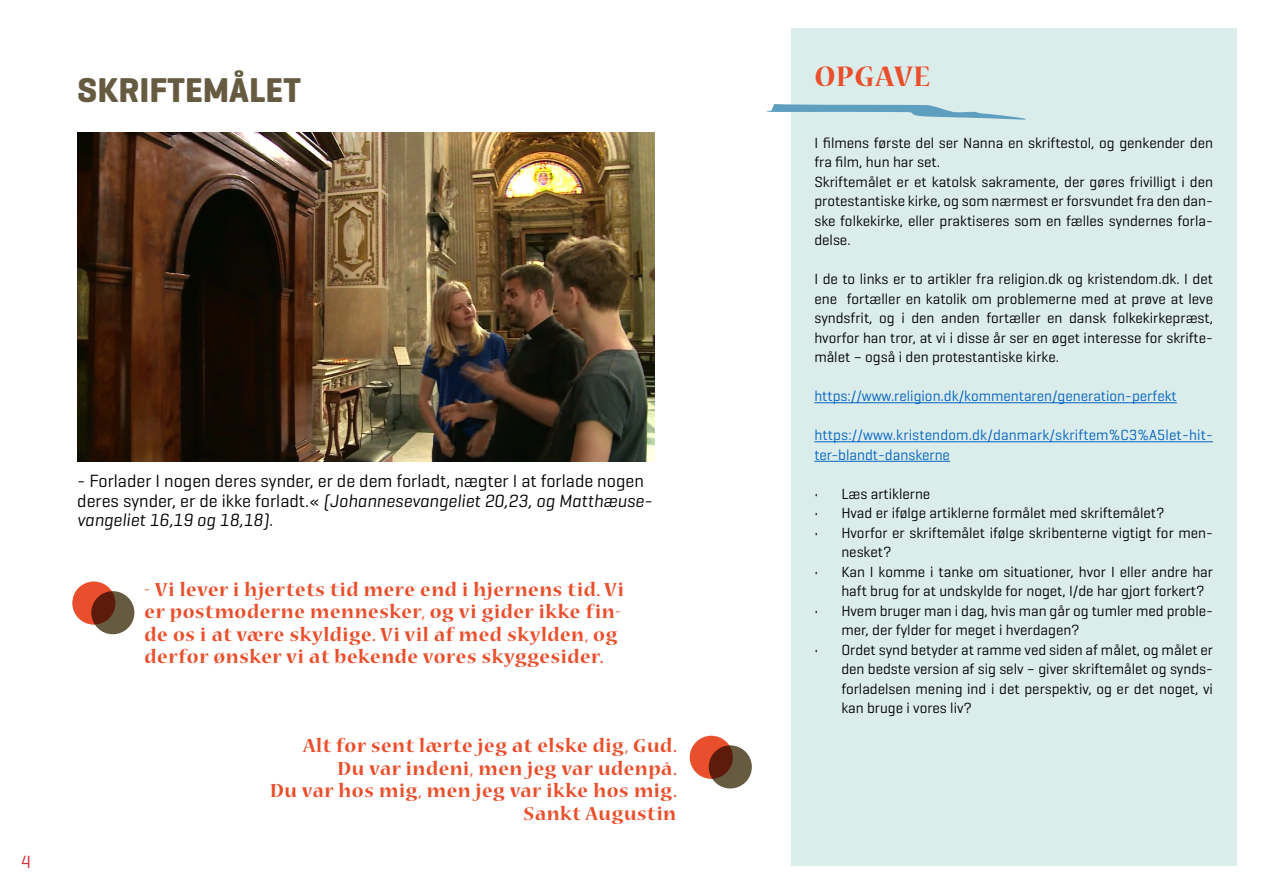
<style>
.page{position:relative;width:1263px;height:893px;background:#fff}
.page>*{position:absolute;margin:0;border:0;box-sizing:border-box;transform-origin:0 0}
.t1{font:700 35.1px "Geogrotesque";color:#665a41}
.t2{font:700 31.5px "Nueva Std";letter-spacing:.03em;color:#e94f2c}
.t3{font:700 21px/22.5px "Nueva Std";letter-spacing:.03em;color:#e94f2c}
.t4{font:18px/19.5px "Geogrotesque";color:#000}
.t5{font:18px "Geogrotesque";color:#d42633}
.t6{font:15px/19.5px "Geogrotesque";color:#000}
.t7{font:15px/19.5px "Geogrotesque";color:#0563c1}
.s1{font-style:italic}
</style>
<div class="page">
<div style="left:791px;top:28px;width:446px;height:837px;background:#dbedeb"></div>
<svg style="left:766px;top:104px;width:260px;height:16px"></svg>
<hr style="left:814px;top:402px;width:363px;height:1px;background:#0563c1">
<hr style="left:814px;top:441px;width:399px;height:1px;background:#0563c1">
<hr style="left:814px;top:461px;width:136px;height:1px;background:#0563c1">
<img style="left:77px;top:132px;width:578px;height:329px">
<div style="left:72px;top:581px;width:43px;height:44px;background:#e94f2c;border-radius:50%"></div>
<svg style="left:91px;top:591px;width:43px;height:43px"></svg>
<div style="left:690px;top:736px;width:43px;height:43px;background:#e94f2c;border-radius:50%"></div>
<svg style="left:709px;top:745px;width:43px;height:43px"></svg>
<p class="t5" style="left:21px;top:851px;width:11px">4</p>
<h1 class="t1" style="left:77px;top:68px;width:225px">SKRIFTEMÅLET</h1>
<h2 class="t2" style="left:814px;top:62px;width:117px">OPGAVE</h2>
<p class="t6" style="left:814px;top:132px;width:400px">I filmens første del ser Nanna en skriftestol, og genkender den fra film, hun har set.<br>Skriftemålet er et katolsk sakramente, der gøres frivilligt i den protestantiske kirke, og som nærmest er forsvundet fra den dan&shy;ske folkekirke, eller praktiseres som en fælles syndernes forla&shy;delse.</p>
<p class="t6" style="left:814px;top:269px;width:400px;text-align:justify">I de to links er to artikler fra religion.dk og kristendom.dk. I det ene fortæller en katolik om problemerne med at prøve at leve syndsfrit, og i den anden fortæller en dansk folkekirkepræst, hvorfor han tror, at vi i disse år ser en øget interesse for skrifte&shy;målet – også i den protestantiske kirke.</p>
<p class="t7" style="left:814px;top:386px;width:364px">https://www.religion.dk/kommentaren/generation-perfekt</p>
<p class="t7" style="left:814px;top:425px;width:400px">https://www.kristendom.dk/danmark/skriftem%C3%A5let-hit&shy;ter-blandt-danskerne</p>
<p class="t6" style="left:814px;top:483px;width:117px">• Læs artiklerne</p>
<p class="t6" style="left:814px;top:503px;width:352px">• Hvad er ifølge artiklerne formålet med skriftemålet?</p>
<p class="t6" style="left:841px;top:522px;width:373px;text-indent:-27px">• Hvorfor er skriftemålet ifølge skribenterne vigtigt for men&shy;nesket?</p>
<p class="t6" style="left:841px;top:561px;width:373px;text-indent:-27px">• Kan I komme i tanke om situationer, hvor I eller andre har haft brug for at undskylde for noget, I/de har gjort forkert?</p>
<p class="t6" style="left:841px;top:600px;width:373px;text-indent:-27px">• Hvem bruger man i dag, hvis man går og tumler med proble&shy;mer, der fylder for meget i hverdagen?</p>
<p class="t6" style="left:841px;top:639px;width:373px;text-align:justify;text-indent:-27px">• Ordet synd betyder at ramme ved siden af målet, og målet er den bedste version af sig selv – giver skriftemålet og synds&shy;forladelsen mening ind i det perspektiv, og er det noget, vi kan bruge i vores liv?</p>
<p class="t4" style="left:77px;top:471px;width:577px">- Forlader I nogen deres synder, er de dem forladt, nægter I at forlade nogen deres synder, er de ikke forladt.« <span class="s1">(Johannesevangeliet 20,23, og Matthæuse&shy;vangeliet 16,19 og 18,18).</span></p>
<h3 class="t3" style="left:145px;top:579px;width:481px">- Vi lever i hjertets tid mere end i hjernens tid. Vi er postmoderne mennesker, og vi gider ikke fin&shy;de os i at være skyldige. Vi vil af med skylden, og derfor ønsker vi at bekende vores skyggesider.</h3>
<h3 class="t3" style="left:270px;top:736px;width:408px;text-align:right">Alt for sent lærte jeg at elske dig, Gud.<br>Du var indeni, men jeg var udenpå.<br>Du var hos mig, men jeg var ikke hos mig.<br>Sankt Augustin</h3>
</div>
